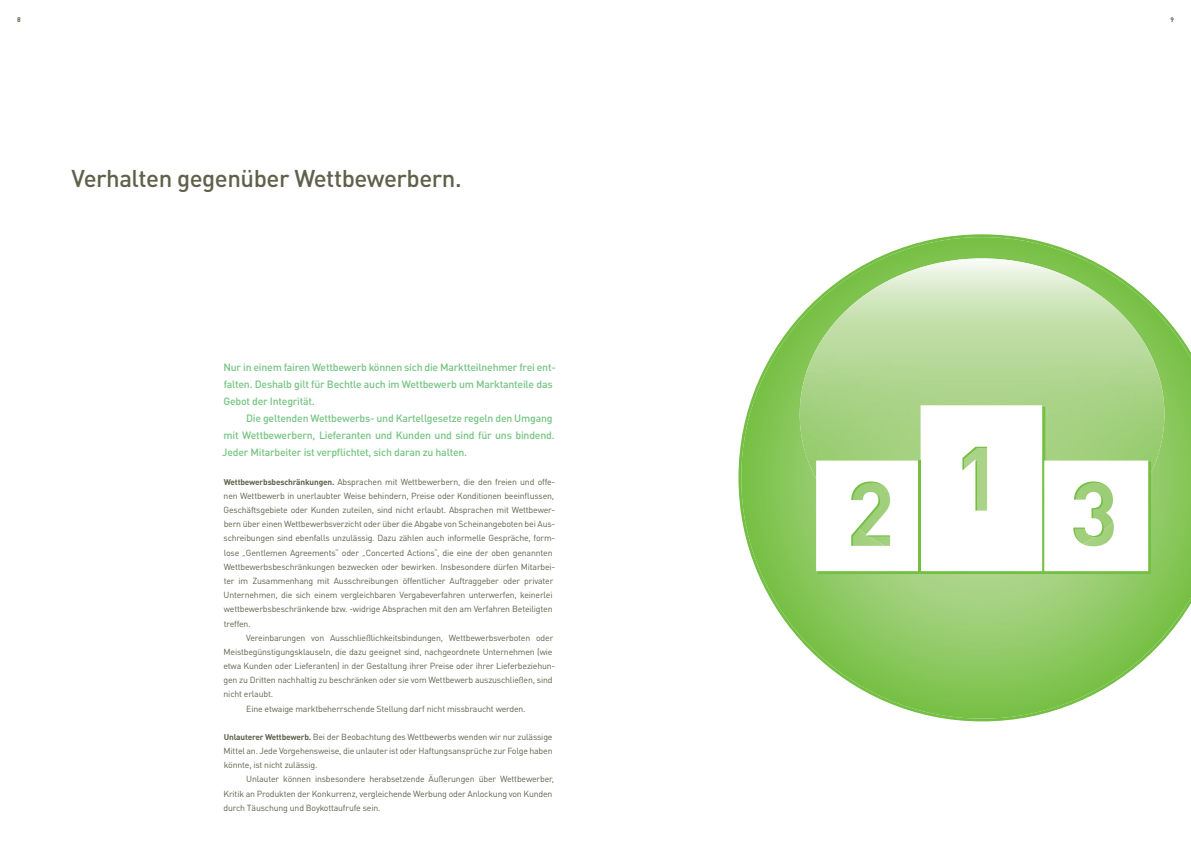
<style>
.page{position:relative;width:1191px;height:842px;background:#fff}
.page>*{position:absolute;margin:0;border:0;box-sizing:border-box;transform-origin:0 0}
.t1{font:500 24px "Bechtle DIN";letter-spacing:-.02em;color:#60614b}
.t2{font:500 10.5px/17px "Bechtle DIN";letter-spacing:-.02em;color:#76c482}
.t3{font:8.8px/14.2px "Bechtle DIN";letter-spacing:-.02em;color:#60614b}
.t4{font:700 6.8px "Bechtle DIN";color:#60614b}
.t5{font:700 6.5px "Bechtle DIN";color:#60614b}
.s1{font-weight:700;font-size:8.2px}
</style>
<div class="page">
<svg style="left:738px;top:234px;width:453px;height:487px"></svg>
<img style="left:799px;top:258px;width:365px;height:312px">
<svg style="left:817px;top:406px;width:334px;height:168px"></svg>
<svg style="left:816px;top:405px;width:332px;height:166px"></svg>
<hr style="left:918px;top:461px;width:2px;height:111px;background:#74bf43">
<hr style="left:1042px;top:460px;width:2px;height:112px;background:#74bf43">
<p class="t4" style="left:17px;top:14px;width:5px">8</p>
<p class="t5" style="left:1170px;top:14px;width:5px">9</p>
<h1 class="t1" style="left:72px;top:159px;width:392px">Verhalten gegenüber Wettbewerbern.</h1>
<p class="t2" style="left:223px;top:358px;width:334px">N ur in einem fairen Wettbewerb können sich die Marktteilnehmer frei ent&shy;falten. Deshalb gilt für Bechtle auch im Wettbewerb um Marktanteile das<br>Gebot der I ntegrität.</p>
<p class="t2" style="left:222px;top:409px;width:334px;text-indent:24px">Die geltenden Wettbewerbs- und Kartellgesetze regeln den Umgang mit Wettbewerbern, Lieferanten und Kunden und sind für uns bindend.<br>Jeder Mitarbeiter ist verpflichtet, sich daran zu halten.</p>
<p class="t3" style="left:223px;top:474px;width:333px"><span class="s1">Wettbewerbsbeschränkungen.</span> Absprachen mit Wettbewerbern, die den freien und offe-- nen Wettbewerb in unerlaubter Weise behindern, Preise oder Konditionen beeinflussen, Geschäftsgebiete oder Kunden zuteilen, sind nicht erlaubt. Absprachen mit Wettbewer&shy;bern über einen Wettbewerbsverzicht oder über die Abgabe von Scheinangeboten bei Aus&shy;schreibungen sind ebenfalls unzulässig. Dazu zählen auch informelle Gespräche, form&shy;lose „Gentlemen Agreements“ oder „Concerted Actions“, die eine der oben genannten Wettbewerbsbeschränkungen bezwecken oder bewirken. Insbesondere dürfen Mitarbei&shy;ter im Zusammenhang mit Ausschreibungen öffentlicher Auftraggeber oder privater Unternehmen, die sich einem vergleichbaren Vergabeverfahren unterwerfen, keinerlei wettbewerbsbeschränkende bzw. -widrige Absprachen mit den am Verfahren Beteiligten treffen.</p>
<p class="t3" style="left:246px;top:630px;width:308px">Vereinbarungen von Ausschließlichkeitsbindungen, Wettbewerbsverboten oder</p>
<p class="t3" style="left:224px;top:644px;width:330px">Meistbegünstigungsklauseln, die dazu geeignet sind, nachgeordnete Unternehmen (wie</p>
<p class="t3" style="left:223px;top:658px;width:333px">etwa Kunden oder Lieferanten) in der Gestaltung ihrer Preise oder ihrer Lieferbeziehun-</p>
<p class="t3" style="left:223px;top:672px;width:330px">gen zu Dritten nachhaltig zu beschränken oder sie vom Wettbewerb auszuschließen, sind</p>
<p class="t3" style="left:223px;top:686px;width:51px">nicht erlaubt.</p>
<p class="t3" style="left:246px;top:700px;width:281px">Eine etwaige marktbeherrschende Stellung darf nicht missbraucht werden.</p>
<p class="t3" style="left:224px;top:729px;width:330px;text-align:justify"><span class="s1">Unlauterer Wettbewerb.</span> Bei der Beobachtung des Wettbewerbs wenden wir nur zulässige Mittel an. Jede Vorgehensweise, die unlauter ist oder Haftungsansprüche zur Folge haben könnte, ist nicht zulässig.</p>
<p class="t3" style="left:223px;top:771px;width:332px;text-indent:23px">Unlauter können insbesondere herabsetzende Äußerungen über Wettbewerber,<br>Kritik an Produkten der Konkurrenz, vergleichende Werbung oder Anlockung von Kunden durch Täuschung und Boykottaufrufe sein.</p>
</div>
